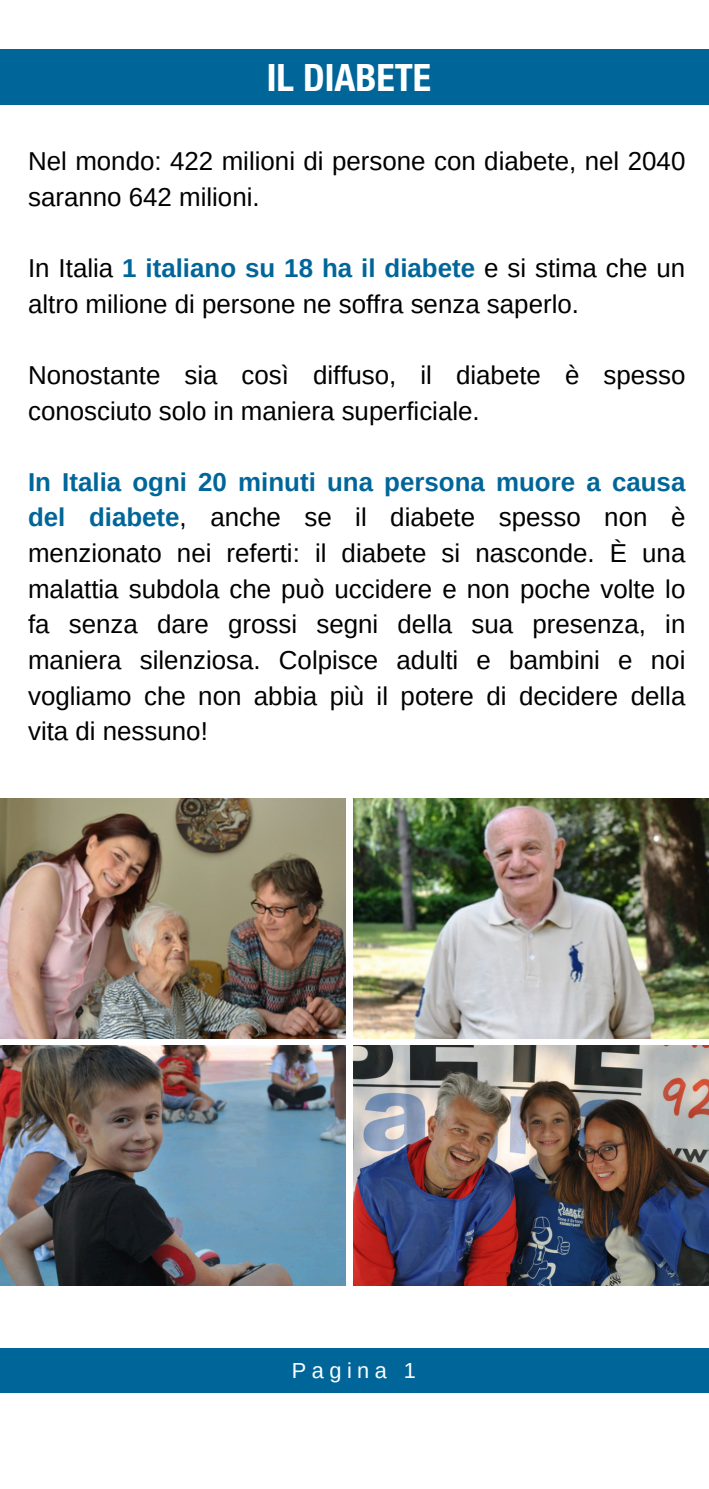
<style>
.page{position:relative;width:709px;height:1489px;background:#fff}
.page>*{position:absolute;margin:0;border:0;box-sizing:border-box;transform-origin:0 0}
.t1{font:700 condensed 37.75px "Helvetica Neue LT";color:#fff}
.t2{font:26px/35.5px "Arimo";color:#000}
.t3{font:21.75px "Arimo";letter-spacing:.25em;color:#fff}
.s1{font-weight:700;color:#069}
</style>
<div class="page">
<img style="left:0;top:798px;width:345px;height:240px">
<img style="left:353px;top:798px;width:356px;height:240px">
<img style="left:353px;top:1045px;width:356px;height:240px">
<img style="left:0;top:1045px;width:345px;height:240px">
<div style="left:0;top:50px;width:709px;height:55px;background:#069"></div>
<div style="left:0;top:1349px;width:709px;height:44px;background:#069"></div>
<h1 class="t1" style="left:267px;top:54px;width:166px">IL DIABETE</h1>
<p class="t2" style="left:28px;top:143px;width:659px">Nel mondo: 422 milioni di persone con diabete, nel 2040 saranno 642 milioni.</p>
<p class="t2" style="left:28px;top:250px;width:659px">In Italia <span class="s1">1 italiano su 18 ha il diabete</span> e si stima che un altro milione di persone ne soffra senza saperlo.</p>
<p class="t2" style="left:28px;top:357px;width:659px">Nonostante sia così diffuso, il diabete è spesso conosciuto solo in maniera superficiale.</p>
<p class="t2" style="left:28px;top:464px;width:659px;text-align:justify"><span class="s1">In Italia ogni 20 minuti una persona muore a causa del diabete</span>, anche se il diabete spesso non è menzionato nei referti: il diabete si nasconde. È una malattia subdola che può uccidere e non poche volte lo fa senza dare grossi segni della sua presenza, in maniera silenziosa. Colpisce adulti e bambini e noi vogliamo che non abbia più il potere di decidere della vita di nessuno!</p>
<p class="t3" style="left:292px;top:1359px;width:126px">Pagina 1</p>
</div>
